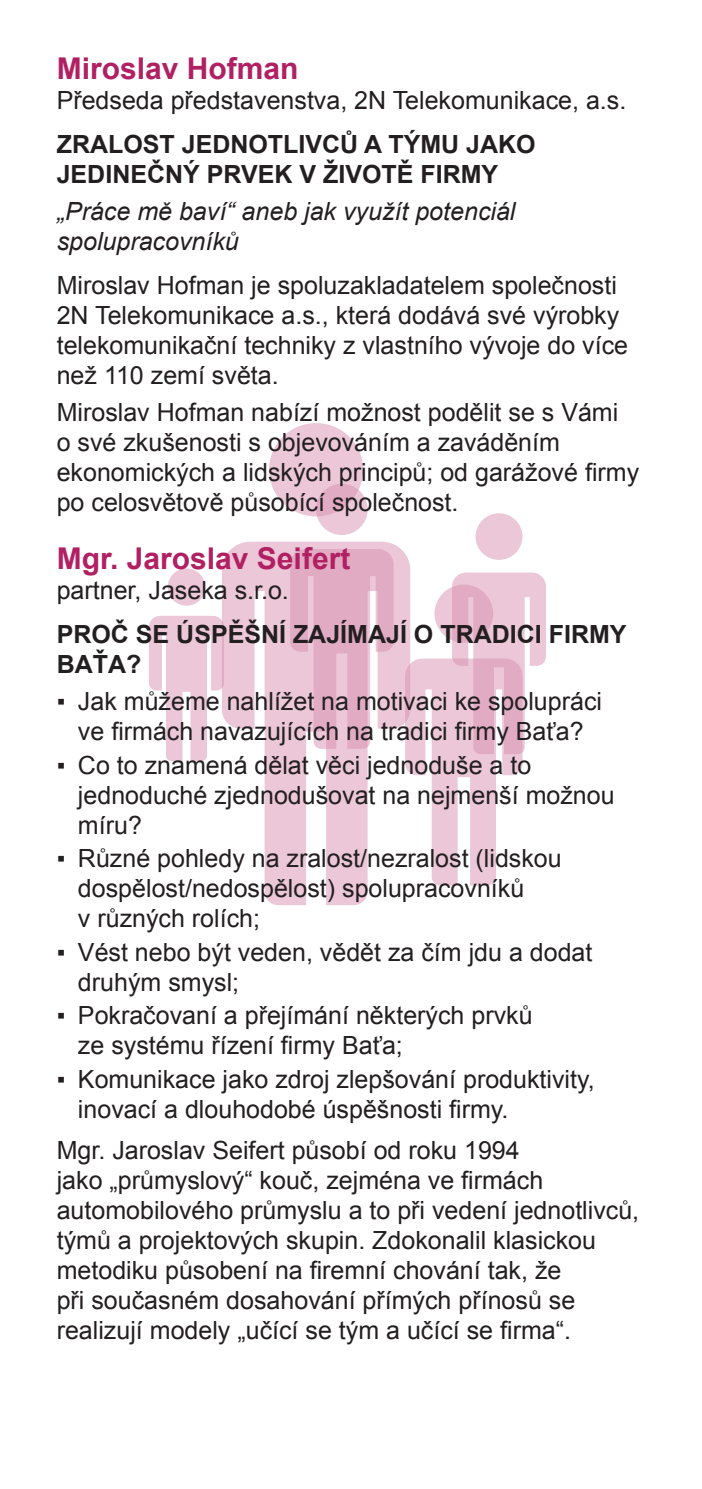
<style>
.page{position:relative;width:702px;height:1489px;background:#fff}
.page>*{position:absolute;margin:0;border:0;box-sizing:border-box;transform-origin:0 0}
.t1{font:700 30px "Arial";color:#b12062}
.t2{font:25px/30px "Arial";color:#231f20}
.t3{font:700 25px/30px "Arial";color:#231f20}
.t4{font:italic 25px/30px "Arial";color:#231f20}
</style>
<div class="page">
<svg style="left:222px;top:423px;width:183px;height:482px;fill:#ebc7d8"></svg>
<svg style="left:149px;top:568px;width:75px;height:193px"></svg>
<svg style="left:290px;top:483px;width:103px;height:265px"></svg>
<svg style="left:405px;top:513px;width:141px;height:372px"></svg>
<p class="t1" style="left:57px;top:48px;width:243px">Miroslav Hofman</p>
<p class="t2" style="left:57px;top:85px;width:571px">Předseda představenstva, 2N Telekomunikace, a.s.</p>
<p class="t3" style="left:57px;top:130px;width:480px">ZRALOST JEDNOTLIVCŮ A TÝMU JAKO<br>JEDINEČNÝ PRVEK V ŽIVOTĚ FIRMY</p>
<p class="t4" style="left:57px;top:196px;width:460px">„Práce mě baví“ aneb jak využít potenciál spolupracovníků</p>
<p class="t2" style="left:57px;top:270px;width:573px">Miroslav Hofman je spoluzakladatelem společnosti 2N Telekomunikace a.s., která dodává své výrobky telekomunikační techniky z vlastního vývoje do více než 110 zemí světa.</p>
<p class="t2" style="left:57px;top:398px;width:584px">Miroslav Hofman nabízí možnost podělit se s Vámi<br>o své zkušenosti s objevováním a zaváděním ekonomických a lidských principů; od garážové firmy po celosvětově působící společnost.</p>
<p class="t1" style="left:57px;top:538px;width:295px">Mgr. Jaroslav Seifert</p>
<p class="t2" style="left:57px;top:575px;width:234px">partner, Jaseka s.r.o.</p>
<p class="t3" style="left:57px;top:620px;width:571px">PROČ SE ÚSPĚŠNÍ ZAJÍMAJÍ O TRADICI FIRMY<br>BAŤA?</p>
<p class="t2" style="left:57px;top:686px;width:547px;text-align:center">▪ Jak můžeme nahlížet na motivaci ke spolupráci ve firmách navazujících na tradici firmy Baťa?</p>
<p class="t2" style="left:78px;top:750px;width:538px;text-indent:-21px">▪ Co to znamená dělat věci jednoduše a to jednoduché zjednodušovat na nejmenší možnou míru?</p>
<p class="t2" style="left:78px;top:843px;width:485px;text-indent:-21px">▪ Různé pohledy na zralost/nezralost (lidskou dospělost/nedospělost) spolupracovníků<br>v různých rolích;</p>
<p class="t2" style="left:78px;top:937px;width:516px;text-indent:-21px">▪ Vést nebo být veden, vědět za čím jdu a dodat druhým smysl;</p>
<p class="t2" style="left:78px;top:1000px;width:456px;text-indent:-21px">▪ Pokračovaní a přejímání některých prvků ze systému řízení firmy Baťa;</p>
<p class="t2" style="left:78px;top:1064px;width:518px;text-indent:-21px">▪ Komunikace jako zdroj zlepšování produktivity, inovací a dlouhodobé úspěšnosti firmy.</p>
<p class="t2" style="left:57px;top:1134px;width:584px">Mgr. Jaroslav Seifert působí od roku 1994<br>jako „průmyslový“ kouč, zejména ve firmách automobilového průmyslu a to při vedení jednotlivců, týmů a projektových skupin. Zdokonalil klasickou metodiku působení na firemní chování tak, že<br>při současném dosahování přímých přínosů se realizují modely „učící se tým a učící se firma“.</p>
</div>
